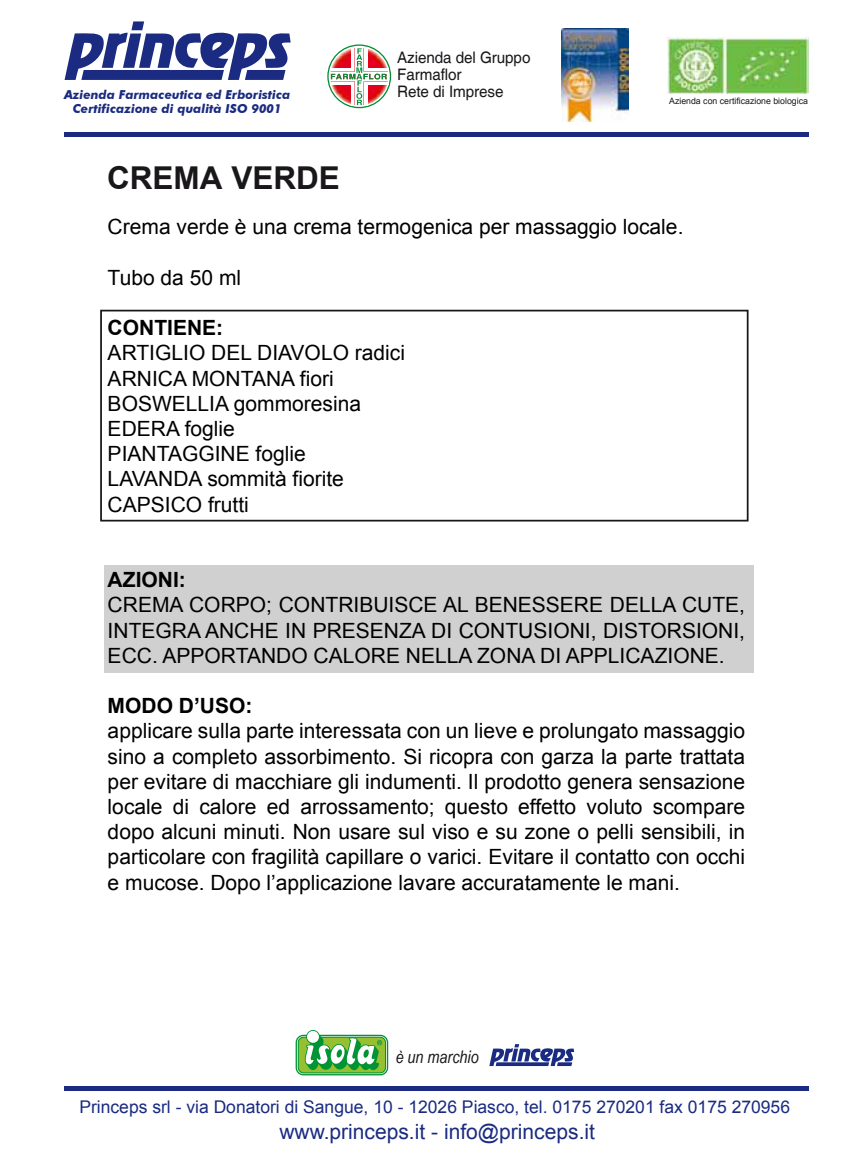
<style>
.page{position:relative;width:858px;height:1165px;background:#fff}
.page>*{position:absolute;margin:0;border:0;box-sizing:border-box;transform-origin:0 0}
.t1{font:700 31.5px "Arial";color:#1a171b}
.t2{font:21px/25.2px "Arial";color:#000;text-align:justify}
.t3{font:21px "Arial";color:#1a2b81}
.t4{font:700 21px "Arial";color:#000}
.t5{font:17.5px "Arial";color:#1a2b81}
.t6{font:italic 17.5px "Arial Narrow";color:#1a171c}
.t7{font:15.92px/17.3px "Helvetica";letter-spacing:-.005em;color:#1a171b;scale:.96 1}
.t8{font:italic 700 12.42px/14.2px "Futura BT";color:#1a2b81;text-align:center}
.t9{font:8.75px "Arial";color:#1a171c}
</style>
<div class="page">
<div style="left:104px;top:565px;width:649px;height:108px;background:#d0d0d0"></div>
<div style="left:100px;top:310px;width:648px;height:211px;border:2px solid #1a171b"></div>
<div style="left:64px;top:132px;width:744px;height:5px;background:#1a2b81"></div>
<div style="left:64px;top:1086px;width:744px;height:5px;background:#1a2b81"></div>
<svg style="left:65px;top:21px;width:225px;height:59px"></svg>
<svg style="left:489px;top:1044px;width:85px;height:22px"></svg>
<div style="left:295px;top:1035px;width:93px;height:40px;border:1px solid #009435;border-radius:7px"></div>
<div style="left:298px;top:1037px;width:87px;height:36px;background:#97c030;border-radius:5px"></div>
<div style="left:297px;top:1037px;width:89px;height:36px;border:1px solid #009435;border-radius:5px"></div>
<svg style="left:303px;top:1030px;width:79px;height:42px"></svg>
<img style="left:667px;top:37px;width:141px;height:57px">
<img style="left:561px;top:28px;width:67px;height:93px">
<svg style="left:327px;top:44px;width:64px;height:64px"></svg>
<p class="t8" style="left:64px;top:87px;width:228px">Azienda Farmaceutica ed Erboristica<br>Certificazione di qualità ISO 9001</p>
<p class="t7" style="left:397px;top:49px;width:140px">Azienda del Gruppo<br>Farmaflor<br>Rete di Imprese</p>
<p class="t9" style="left:669px;top:95px;width:140px">Azienda con certificazione biologica</p>
<h1 class="t1" style="left:107px;top:156px;width:234px">CREMA VERDE</h1>
<p class="t2" style="left:108px;top:215px;width:577px">Crema verde è una crema termogenica per massaggio locale.</p>
<p class="t2" style="left:108px;top:265px;width:135px">Tubo da 50 ml</p>
<p class="t4" style="left:108px;top:314px;width:117px">CONTIENE:</p>
<p class="t2" style="left:108px;top:341px;width:299px;text-align:left">ARTIGLIO DEL DIAVOLO radici<br>ARNICA MONTANA fiori<br>BOSWELLIA gommoresina<br>EDERA foglie<br>PIANTAGGINE foglie<br>LAVANDA sommità fiorite<br>CAPSICO frutti</p>
<p class="t4" style="left:108px;top:566px;width:80px">AZIONI:</p>
<p class="t2" style="left:108px;top:593px;width:638px">CREMA CORPO; CONTRIBUISCE AL BENESSERE DELLA CUTE, INTEGRA ANCHE IN PRESENZA DI CONTUSIONI, DISTORSIONI, ECC. APPORTANDO CALORE NELLA ZONA DI APPLICAZIONE.</p>
<p class="t4" style="left:108px;top:692px;width:146px">MODO D’USO:</p>
<p class="t2" style="left:108px;top:719px;width:638px">applicare sulla parte interessata con un lieve e prolungato massaggio sino a completo assorbimento. Si ricopra con garza la parte trattata per evitare di macchiare gli indumenti. Il prodotto genera sensazione locale di calore ed arrossamento; questo effetto voluto scompare dopo alcuni minuti. Non usare sul viso e su zone o pelli sensibili, in particolare con fragilità capillare o varici. Evitare il contatto con occhi e mucose. Dopo l’applicazione lavare accuratamente le mani.</p>
<p class="t6" style="left:395px;top:1044px;width:84px">è un marchio</p>
<p class="t5" style="left:79px;top:1096px;width:712px">Princeps srl - via Donatori di Sangue, 10 - 12026 Piasco, tel. 0175 270201 fax 0175 270956</p>
<p class="t3" style="left:279px;top:1117px;width:317px">www.princeps.it - info@princeps.it</p>
</div>
